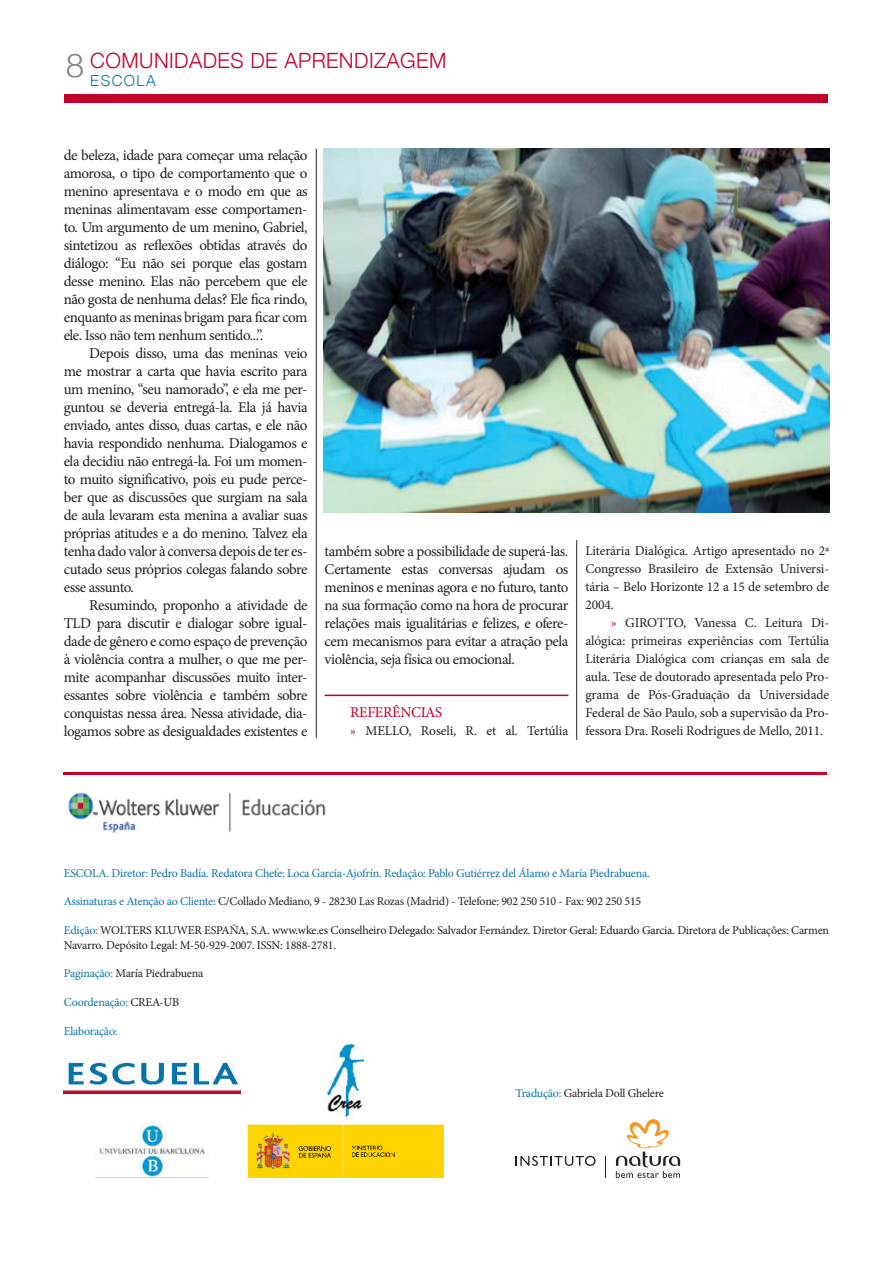
<style>
.page{position:relative;width:893px;height:1263px;background:#fff}
.page>*{position:absolute;margin:0;border:0;box-sizing:border-box;transform-origin:0 0}
.t1{font:300 33px "Helvetica Neue";color:#808285}
.t2{font:300 21px "Helvetica Neue";letter-spacing:.02em;color:#c2002b}
.t3{font:300 15.3px "Helvetica Neue";letter-spacing:.09em;color:#0e73ab}
.texto{font:15px/18px "Minion Pro";letter-spacing:-.03em;color:#231f20;text-align:justify}
.bibliografia{font:15px "Minion Pro";letter-spacing:-.02em;color:#c2002b}
.Tx-bibliografia{font:13.5px/18px "Minion Pro";letter-spacing:-.01em;color:#231f20;text-align:justify}
.assinatura{font:12px/14.4px "Minion Pro";letter-spacing:-.02em;color:#231f20}
.assinatura-2{font:12px "Minion Pro";letter-spacing:-.02em;color:#0e73ab}
.s1{color:#c2002b}
.s2{color:#0e73ab}
.s3{color:#231f20}
</style>
<div class="page">
<div style="left:65px;top:94px;width:763px;height:9px;background:#c2002b"></div>
<hr style="left:64px;top:772px;width:763px;height:2px;background:#c2002b">
<img style="left:327px;top:1044px;width:36px;height:72px">
<img style="left:64px;top:1061px;width:177px;height:32px">
<img style="left:247px;top:1124px;width:196px;height:53px">
<img style="left:96px;top:1124px;width:113px;height:54px">
<img style="left:68px;top:792px;width:258px;height:41px">
<svg style="left:516px;top:1156px;width:79px;height:10px"></svg>
<svg style="left:616px;top:1119px;width:64px;height:59px"></svg>
<svg style="left:605px;top:1156px;width:1px;height:22px"></svg>
<hr style="left:316px;top:149px;width:1px;height:589px;background:#231f20">
<hr style="left:576px;top:540px;width:1px;height:200px;background:#231f20">
<hr style="left:325px;top:695px;width:243px;height:1px;background:#c2002b">
<img style="left:323px;top:149px;width:506px;height:364px">
<p class="t1" style="left:66px;top:39px;width:20px">8</p>
<p class="t2" style="left:90px;top:44px;width:358px">COMUNIDADES DE APRENDIZAGEM</p>
<p class="t3" style="left:90px;top:68px;width:67px">ESCOLA</p>
<p class="texto" style="left:64px;top:146px;width:245px">de beleza, idade para começar uma relação amorosa, o tipo de comportamento que o menino apresentava e o modo em que as meninas alimentavam esse comportamen&shy;to. Um argumento de um menino, Gabriel, sintetizou as reflexões obtidas através do diálogo: “Eu não sei porque elas gostam desse menino. Elas não percebem que ele não gosta de nenhuma delas? Ele fica rindo, enquanto as meninas brigam para ficar com ele. Isso não tem nenhum sentido...”.</p>
<p class="texto" style="left:64px;top:344px;width:245px;text-indent:26px">Depois disso, uma das meninas veio me mostrar a carta que havia escrito para um menino, “seu namorado”, e ela me per&shy;guntou se deveria entregá-la. Ela já havia enviado, antes disso, duas cartas, e ele não havia respondido nenhuma. Dialogamos e ela decidiu não entregá-la. Foi um momen&shy;to muito significativo, pois eu pude perce&shy;ber que as discussões que surgiam na sala de aula levaram esta menina a avaliar suas próprias atitudes e a do menino. Talvez ela tenha dado valor à conversa depois de ter es&shy;cutado seus próprios colegas falando sobre esse assunto.</p>
<p class="texto" style="left:64px;top:596px;width:245px;text-indent:26px">Resumindo, proponho a atividade de TLD para discutir e dialogar sobre igual&shy;dade de gênero e como espaço de prevenção à violência contra a mulher, o que me per&shy;mite acompanhar discussões muito inter&shy;essantes sobre violência e também sobre conquistas nessa área. Nessa atividade, dia&shy;logamos sobre as desigualdades existentes e</p>
<p class="texto" style="left:325px;top:543px;width:245px">também sobre a possibilidade de superá-las.<br>Certamente estas conversas ajudam os meninos e meninas agora e no futuro, tanto na sua formação como na hora de procurar relações mais igualitárias e felizes, e ofere&shy;cem mecanismos para evitar a atração pela violência, seja física ou emocional.</p>
<p class="bibliografia" style="left:350px;top:702px;width:94px">REFERÊNCIAS</p>
<p class="Tx-bibliografia" style="left:350px;top:722px;width:220px"><span class="s1">»</span> MELLO, Roseli, R. et al. Tertúlia</p>
<p class="Tx-bibliografia" style="left:585px;top:542px;width:245px">Literária Dialógica. Artigo apresentado no 2ª Congresso Brasileiro de Extensão Universi&shy;tária – Belo Horizonte 12 a 15 de setembro de 2004.</p>
<p class="Tx-bibliografia" style="left:585px;top:614px;width:245px;text-indent:26px"><span class="s1">»</span> GIROTTO, Vanessa C. Leitura Di&shy;alógica: primeiras experiências com Tertúlia Literária Dialógica com crianças em sala de aula. Tese de doutorado apresentada pelo Pro&shy;grama de Pós-Graduação da Universidade Federal de São Paulo, sob a supervisão da Pro&shy;fessora Dra. Roseli Rodrigues de Mello, 2011.</p>
<p class="assinatura-2" style="left:64px;top:865px;width:588px">ESCOLA. Diretor: Pedro Badía. Redatora Chefe: Loca García-Ajofrín. Redação: Pablo Gutiérrez del Álamo e María Piedrabuena.</p>
<p class="assinatura" style="left:64px;top:894px;width:579px"><span class="s2">Assinaturas e Atenção ao Cliente:</span> C/Collado Mediano, 9 - 28230 Las Rozas (Madrid) - Telefone: 902 250 510 - Fax: 902 250 515</p>
<p class="assinatura" style="left:64px;top:923px;width:767px"><span class="s2">Edição:</span> WOLTERS KLUWER ESPAÑA, S.A. www.wke.es Conselheiro Delegado: Salvador Fernández. Diretor Geral: Eduardo Garcia. Diretora de Publicações: Carmen<br>Navarro. Depósito Legal: M-50-929-2007. ISSN: 1888-2781.</p>
<p class="assinatura" style="left:64px;top:966px;width:141px"><span class="s2">Paginação:</span> María Piedrabuena</p>
<p class="assinatura-2" style="left:64px;top:994px;width:117px">Coordenação: <span class="s3">CREA-UB</span></p>
<p class="assinatura-2" style="left:64px;top:1023px;width:55px">Elaboração:</p>
<p class="assinatura" style="left:516px;top:1085px;width:150px"><span class="s2">Tradução:</span> Gabriela Doll Ghelere</p>
</div>
